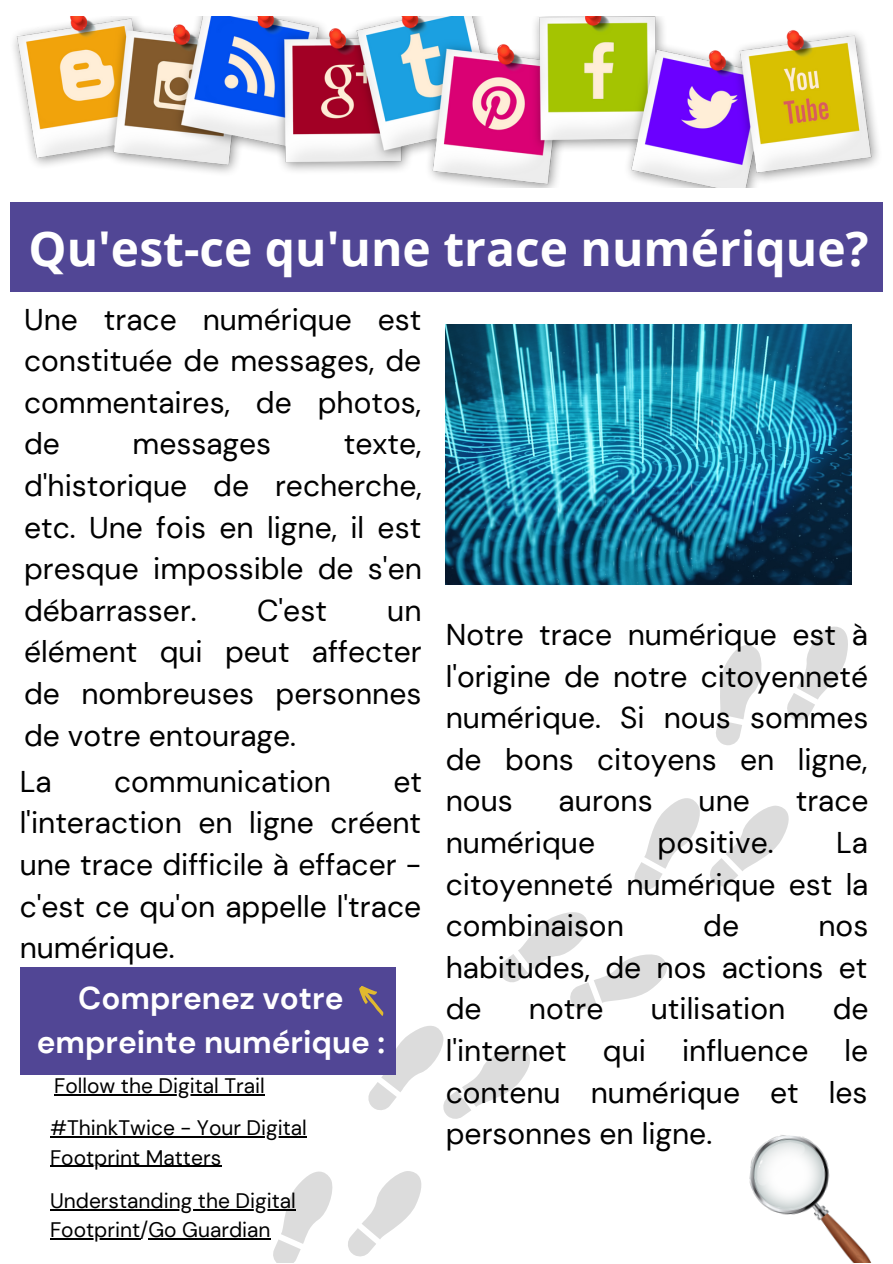
<style>
.page{position:relative;width:893px;height:1264px;background:#fff}
.page>*{position:absolute;margin:0;border:0;box-sizing:border-box;transform-origin:0 0}
.t1{font:700 48px "Open Sans";color:#fff}
.t2{font:700 31.5px/43.8px "DM Sans";color:#fff;text-align:center}
.t3{font:30px/41.5px "DM Sans";color:#000;text-align:justify}
.t4{font:21px/29.2px "DM Sans";color:#000}
</style>
<div class="page">
<div style="left:10px;top:202px;width:872px;height:90px;background:#514695"></div>
<svg style="left:787px;top:626px;width:61px;height:95px"></svg>
<svg style="left:716px;top:645px;width:46px;height:100px"></svg>
<svg style="left:710px;top:805px;width:79px;height:82px"></svg>
<svg style="left:634px;top:798px;width:66px;height:92px"></svg>
<svg style="left:348px;top:1171px;width:74px;height:86px"></svg>
<svg style="left:272px;top:1171px;width:61px;height:91px"></svg>
<img style="left:446px;top:324px;width:405px;height:261px">
<img style="left:14px;top:17px;width:864px;height:171px">
<img style="left:749px;top:1135px;width:122px;height:127px">
<div style="left:20px;top:966px;width:375px;height:108px;background:#514695"></div>
<hr style="left:54px;top:1094px;width:211px;height:1px;background:#000">
<hr style="left:50px;top:1208px;width:246px;height:2px;background:#000">
<hr style="left:50px;top:1238px;width:90px;height:1px;background:#000">
<hr style="left:148px;top:1238px;width:122px;height:1px;background:#000">
<hr style="left:50px;top:1136px;width:125px;height:1px;background:#000">
<hr style="left:175px;top:1136px;width:132px;height:1px;background:#000">
<hr style="left:50px;top:1165px;width:171px;height:1px;background:#000">
<svg style="left:355px;top:912px;width:312px;height:207px"></svg>
<h1 class="t1" style="left:28px;top:215px;width:841px">Qu'est-ce qu'une trace numérique?</h1>
<p class="t3" style="left:24px;top:298px;width:399px">Une trace numérique est constituée de messages, de commentaires, de photos, de</p>
<p class="t3" style="left:24px;top:423px;width:399px;text-indent:320px">texte, d'historique de recherche, etc. Une fois en ligne, il est presque impossible de s'en débarrasser.</p>
<p class="t3" style="left:132px;top:423px;width:140px">messages</p>
<p class="t3" style="left:257px;top:589px;width:71px">C'est</p>
<p class="t3" style="left:24px;top:589px;width:399px;text-indent:363px">un élément qui peut affecter de nombreuses personnes de votre entourage.</p>
<p class="t3" style="left:20px;top:760px;width:33px">La</p>
<p class="t3" style="left:114px;top:760px;width:218px">communication</p>
<p class="t3" style="left:20px;top:760px;width:404px;text-indent:374px">et l'interaction en ligne créent une trace difficile à effacer - c'est ce qu'on appelle l'trace numérique.</p>
<p class="t2" style="left:37px;top:976px;width:350px">Comprenez votre empreinte numérique :</p>
<p class="t4" style="left:54px;top:1071px;width:212px">Follow the Digital Trail</p>
<p class="t4" style="left:50px;top:1113px;width:258px">#ThinkTwice - Your Digital<br>Footprint Matters</p>
<p class="t4" style="left:50px;top:1185px;width:247px">Understanding the Digital<br>Footprint/Go Guardian</p>
<p class="t3" style="left:446px;top:614px;width:424px">Notre trace numérique est à l'origine de notre citoyenneté numérique. Si nous sommes de bons citoyens en ligne, nous</p>
<p class="t3" style="left:558px;top:780px;width:96px">aurons</p>
<p class="t3" style="left:698px;top:780px;width:53px">une</p>
<p class="t3" style="left:795px;top:780px;width:74px">trace</p>
<p class="t3" style="left:446px;top:822px;width:151px">numérique</p>
<p class="t3" style="left:657px;top:822px;width:117px">positive.</p>
<p class="t3" style="left:446px;top:822px;width:424px;text-indent:390px">La citoyenneté numérique est la combinaison</p>
<p class="t3" style="left:703px;top:905px;width:37px">de</p>
<p class="t3" style="left:446px;top:905px;width:424px;text-indent:372px">nos habitudes, de nos actions et de</p>
<p class="t3" style="left:446px;top:988px;width:424px;text-indent:387px">de l'internet qui influence le contenu numérique et les personnes en ligne.</p>
<p class="t3" style="left:529px;top:988px;width:76px">notre</p>
<p class="t3" style="left:650px;top:988px;width:136px">utilisation</p>
</div>
